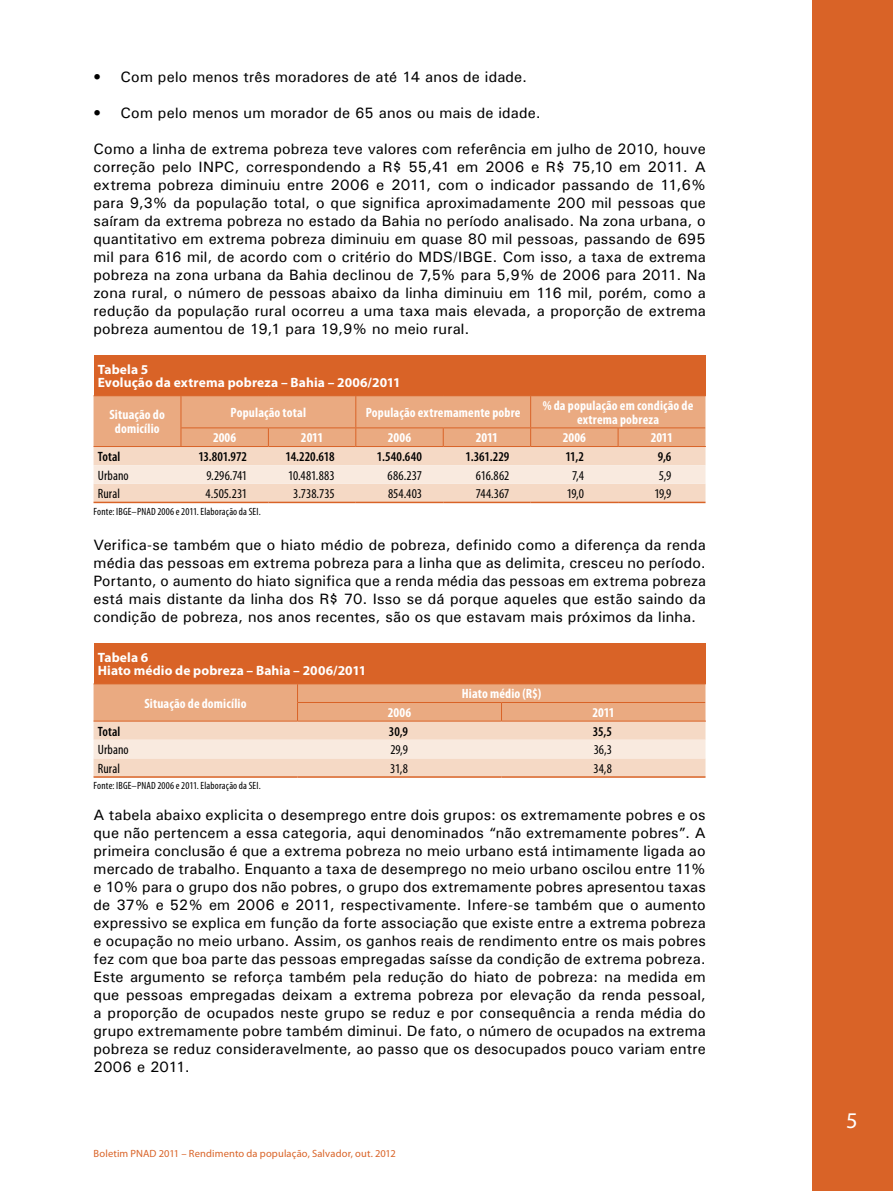
<style>
.page{position:relative;width:893px;height:1191px;background:#fff}
.page>*{position:absolute;margin:0;border:0;box-sizing:border-box;transform-origin:0 0}
.t1{font:22.5px "Myriad Pro";color:#fff}
.t2{font:500 15px/18px "Univers";letter-spacing:.01em;color:#000;text-align:justify}
.t3{font:700 condensed 13.5px/13.5px "Myriad Pro";letter-spacing:.01em;color:#fff;text-align:center}
.t4{font:condensed 13.5px "Myriad Pro";color:#000}
.t5{font:700 13.5px/13.5px "Myriad Pro";letter-spacing:.01em;color:#fff}
.t6{font:600 condensed 13.5px "Myriad Pro";color:#000}
.t7{font:condensed 10.5px "Myriad Pro";letter-spacing:.015em;color:#000}
.t8{font:10.5px "Myriad Pro";letter-spacing:.015em;color:#d96327}
</style>
<div class="page">
<div style="left:812px;top:0;width:81px;height:1191px;background:#d96327"></div>
<div style="left:94px;top:355px;width:611px;height:41px;background:#d96327"></div>
<svg style="left:94px;top:396px;width:611px;height:105px;background:#f0c4a7"></svg>
<hr style="left:618px;top:395px;width:88px;height:1px;background:#d96327">
<hr style="left:531px;top:427px;width:87px;height:1px;background:#d96327">
<hr style="left:618px;top:427px;width:87px;height:1px;background:#d96327">
<hr style="left:531px;top:446px;width:87px;height:1px;background:#d96327">
<hr style="left:618px;top:446px;width:88px;height:1px;background:#d96327">
<hr style="left:94px;top:501px;width:87px;height:2px;background:#d96327">
<hr style="left:181px;top:501px;width:87px;height:2px;background:#d96327">
<hr style="left:268px;top:501px;width:88px;height:2px;background:#d96327">
<hr style="left:356px;top:501px;width:87px;height:2px;background:#d96327">
<hr style="left:443px;top:501px;width:88px;height:2px;background:#d96327">
<hr style="left:531px;top:501px;width:87px;height:2px;background:#d96327">
<hr style="left:618px;top:501px;width:87px;height:2px;background:#d96327">
<div style="left:94px;top:643px;width:611px;height:41px;background:#d96327"></div>
<hr style="left:501px;top:683px;width:205px;height:1px;background:#d96327">
<hr style="left:501px;top:720px;width:205px;height:1px;background:#d96327">
<svg style="left:94px;top:684px;width:611px;height:92px;background:#f0c7ac"></svg>
<hr style="left:94px;top:776px;width:204px;height:1px;background:#d96327">
<hr style="left:298px;top:776px;width:203px;height:1px;background:#d96327">
<hr style="left:501px;top:776px;width:204px;height:1px;background:#d96327">
<p class="t2" style="left:94px;top:67px;width:435px">• Com pelo menos três moradores de até 14 anos de idade.</p>
<p class="t2" style="left:94px;top:103px;width:449px">• Com pelo menos um morador de 65 anos ou mais de idade.</p>
<p class="t2" style="left:94px;top:139px;width:614px">Como a linha de extrema pobreza teve valores com referência em julho de 2010, houve correção pelo INPC, correspondendo a R$ 55,41 em 2006 e R$ 75,10 em 2011. A extrema pobreza diminuiu entre 2006 e 2011, com o indicador passando de 11,6% para 9,3% da população total, o que significa aproximadamente 200 mil pessoas que saíram da extrema pobreza no estado da Bahia no período analisado. Na zona urbana, o quantitativo em extrema pobreza diminuiu em quase 80 mil pessoas, passando de 695 mil para 616 mil, de acordo com o critério do MDS/IBGE. Com isso, a taxa de extrema pobreza na zona urbana da Bahia declinou de 7,5% para 5,9% de 2006 para 2011. Na zona rural, o número de pessoas abaixo da linha diminuiu em 116 mil, porém, como a redução da população rural ocorreu a uma taxa mais elevada, a proporção de extrema pobreza aumentou de 19,1 para 19,9% no meio rural.</p>
<p class="t5" style="left:98px;top:362px;width:304px">Tabela 5<br>Evolução da extrema pobreza – Bahia – 2006/2011</p>
<p class="t3" style="left:110px;top:408px;width:57px">Situação do domicílio</p>
<p class="t3" style="left:231px;top:405px;width:77px">População total</p>
<p class="t3" style="left:366px;top:405px;width:156px">População extremamente pobre</p>
<p class="t3" style="left:543px;top:398px;width:152px">% da população em condição de extrema pobreza</p>
<p class="t3" style="left:213px;top:431px;width:25px">2006</p>
<p class="t3" style="left:301px;top:431px;width:24px">2011</p>
<p class="t3" style="left:388px;top:431px;width:25px">2006</p>
<p class="t3" style="left:476px;top:431px;width:24px">2011</p>
<p class="t3" style="left:563px;top:431px;width:25px">2006</p>
<p class="t3" style="left:651px;top:431px;width:24px">2011</p>
<p class="t6" style="left:98px;top:448px;width:24px">Total</p>
<p class="t6" style="left:198px;top:448px;width:50px">13.801.972</p>
<p class="t6" style="left:285px;top:448px;width:51px">14.220.618</p>
<p class="t6" style="left:377px;top:448px;width:47px">1.540.640</p>
<p class="t6" style="left:466px;top:448px;width:45px">1.361.229</p>
<p class="t6" style="left:565px;top:448px;width:20px">11,2</p>
<p class="t6" style="left:658px;top:448px;width:15px">9,6</p>
<p class="t4" style="left:98px;top:467px;width:33px">Urbano</p>
<p class="t4" style="left:207px;top:467px;width:42px">9.296.741</p>
<p class="t4" style="left:288px;top:467px;width:48px">10.481.883</p>
<p class="t4" style="left:388px;top:467px;width:36px">686.237</p>
<p class="t4" style="left:476px;top:467px;width:35px">616.862</p>
<p class="t4" style="left:572px;top:467px;width:13px">7,4</p>
<p class="t4" style="left:659px;top:467px;width:14px">5,9</p>
<p class="t4" style="left:98px;top:485px;width:24px">Rural</p>
<p class="t4" style="left:206px;top:485px;width:43px">4.505.231</p>
<p class="t4" style="left:293px;top:485px;width:43px">3.738.735</p>
<p class="t4" style="left:388px;top:485px;width:35px">854.403</p>
<p class="t4" style="left:476px;top:485px;width:35px">744.367</p>
<p class="t4" style="left:567px;top:485px;width:19px">19,0</p>
<p class="t4" style="left:654px;top:485px;width:19px">19,9</p>
<p class="t7" style="left:94px;top:505px;width:169px">Fonte: IBGE–PNAD 2006 e 2011. Elaboração da SEI .</p>
<p class="t2" style="left:94px;top:535px;width:614px">Verifica-se também que o hiato médio de pobreza, definido como a diferença da renda média das pessoas em extrema pobreza para a linha que as delimita, cresceu no período.<br>Portanto, o aumento do hiato significa que a renda média das pessoas em extrema pobreza está mais distante da linha dos R$ 70. Isso se dá porque aqueles que estão saindo da condição de pobreza, nos anos recentes, são os que estavam mais próximos da linha.</p>
<p class="t5" style="left:98px;top:650px;width:270px">Tabela 6<br>Hiato médio de pobreza – Bahia – 2006/2011</p>
<p class="t3" style="left:144px;top:696px;width:104px">Situação de domicílio</p>
<p class="t3" style="left:462px;top:686px;width:81px">Hiato médio (R$)</p>
<p class="t3" style="left:388px;top:705px;width:25px">2006</p>
<p class="t3" style="left:592px;top:705px;width:24px">2011</p>
<p class="t6" style="left:98px;top:722px;width:24px">Total</p>
<p class="t6" style="left:389px;top:722px;width:21px">30,9</p>
<p class="t6" style="left:593px;top:722px;width:21px">35,5</p>
<p class="t4" style="left:98px;top:741px;width:33px">Urbano</p>
<p class="t4" style="left:390px;top:741px;width:19px">29,9</p>
<p class="t4" style="left:594px;top:741px;width:20px">36,3</p>
<p class="t4" style="left:98px;top:760px;width:24px">Rural</p>
<p class="t4" style="left:390px;top:760px;width:19px">31,8</p>
<p class="t4" style="left:593px;top:760px;width:20px">34,8</p>
<p class="t7" style="left:94px;top:779px;width:169px">Fonte: IBGE–PNAD 2006 e 2011. Elaboração da SEI .</p>
<p class="t2" style="left:94px;top:805px;width:614px">A tabela abaixo explicita o desemprego entre dois grupos: os extremamente pobres e os que não pertencem a essa categoria, aqui denominados “não extremamente pobres”. A primeira conclusão é que a extrema pobreza no meio urbano está intimamente ligada ao mercado de trabalho. Enquanto a taxa de desemprego no meio urbano oscilou entre 11% e 10% para o grupo dos não pobres, o grupo dos extremamente pobres apresentou taxas de 37% e 52% em 2006 e 2011, respectivamente. Infere-se também que o aumento expressivo se explica em função da forte associação que existe entre a extrema pobreza e ocupação no meio urbano. Assim, os ganhos reais de rendimento entre os mais pobres fez com que boa parte das pessoas empregadas saísse da condição de extrema pobreza.<br>Este argumento se reforça também pela redução do hiato de pobreza: na medida em que pessoas empregadas deixam a extrema pobreza por elevação da renda pessoal, a proporção de ocupados neste grupo se reduz e por consequência a renda média do grupo extremamente pobre também diminui. De fato, o número de ocupados na extrema pobreza se reduz consideravelmente, ao passo que os desocupados pouco variam entre 2006 e 2011.</p>
<p class="t8" style="left:94px;top:1146px;width:304px">Boletim PNAD 2011 – Rendimento da população, Salvador, out. 2012</p>
<h1 class="t1" style="left:846px;top:1106px;width:13px">5</h1>
</div>
